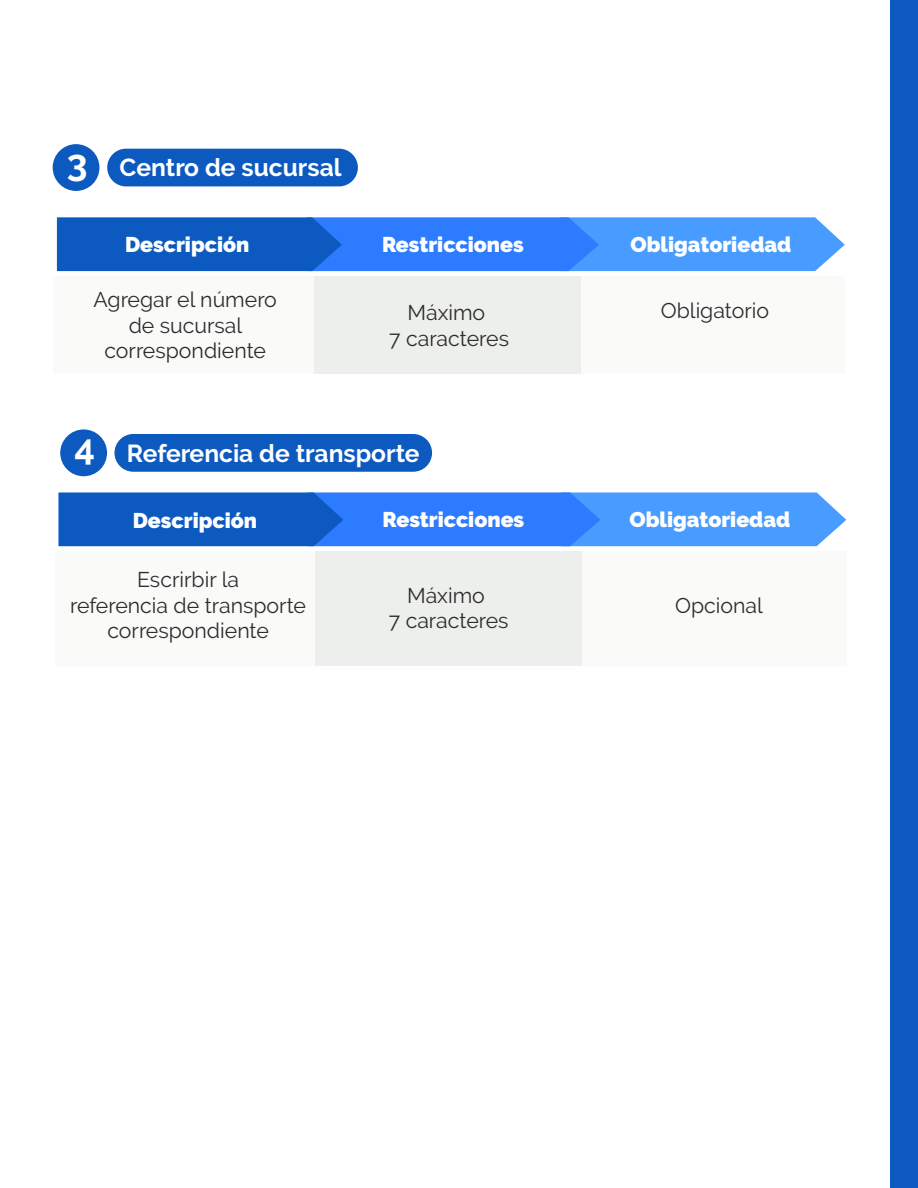
<style>
.page{position:relative;width:918px;height:1188px;background:#fff}
.page>*{position:absolute;margin:0;border:0;box-sizing:border-box;transform-origin:0 0}
.t1{font:700 24.6px "Raleway";color:#fff}
.t2{font:21.3px/25.5px "Raleway";color:#2d2d2d;text-align:center}
.t3{font:900 21.3px "Raleway";color:#fff}
.s1{font-size:37.2px}
.s2{font-size:36.15px}
</style>
<div class="page">
<div style="left:890px;top:0;width:28px;height:1188px;background:#0c5abf"></div>
<div style="left:55px;top:552px;width:791px;height:114px;background:#fafbf9"></div>
<div style="left:316px;top:552px;width:266px;height:114px;background:#edefec"></div>
<svg style="left:58px;top:492px;width:788px;height:54px;background:#2f7de9"></svg>
<div style="left:115px;top:434px;width:317px;height:38px;background:#0c5abf;border-radius:19px"></div>
<div style="left:60px;top:429px;width:47px;height:47px;background:#0c5abf;border-radius:50%"></div>
<div style="left:53px;top:277px;width:792px;height:97px;background:#fafbf9"></div>
<div style="left:314px;top:277px;width:266px;height:97px;background:#edefec"></div>
<svg style="left:57px;top:217px;width:788px;height:54px;background:#2f7ce9"></svg>
<div style="left:107px;top:149px;width:251px;height:37px;background:#0c5abf;border-radius:19px"></div>
<div style="left:53px;top:144px;width:46px;height:47px;background:#0c5abf;border-radius:50%"></div>
<p class="t1" style="left:67px;top:154px;width:276px"><span class="s1">3</span> Centro de sucursal</p>
<p class="t3" style="left:125px;top:232px;width:126px">Descripción</p>
<p class="t2" style="left:93px;top:287px;width:185px">Agregar el número de sucursal correspondiente</p>
<p class="t3" style="left:382px;top:232px;width:143px">Restricciones</p>
<p class="t3" style="left:630px;top:232px;width:162px">Obligatoriedad</p>
<p class="t2" style="left:408px;top:300px;width:79px">Máximo</p>
<p class="t2" style="left:661px;top:298px;width:110px">Obligatorio</p>
<p class="t2" style="left:389px;top:325px;width:121px">7 caracteres</p>
<p class="t1" style="left:74px;top:440px;width:347px"><span class="s2">4</span> Referencia de transporte</p>
<p class="t3" style="left:133px;top:508px;width:126px">Descripción</p>
<p class="t2" style="left:70px;top:567px;width:237px">Escrirbir la<br>referencia de transporte correspondiente</p>
<p class="t3" style="left:383px;top:507px;width:143px">Restricciones</p>
<p class="t3" style="left:629px;top:507px;width:162px">Obligatoriedad</p>
<p class="t2" style="left:389px;top:582px;width:121px">Máximo<br>7 caracteres</p>
<p class="t2" style="left:675px;top:592px;width:89px">Opcional</p>
</div>
